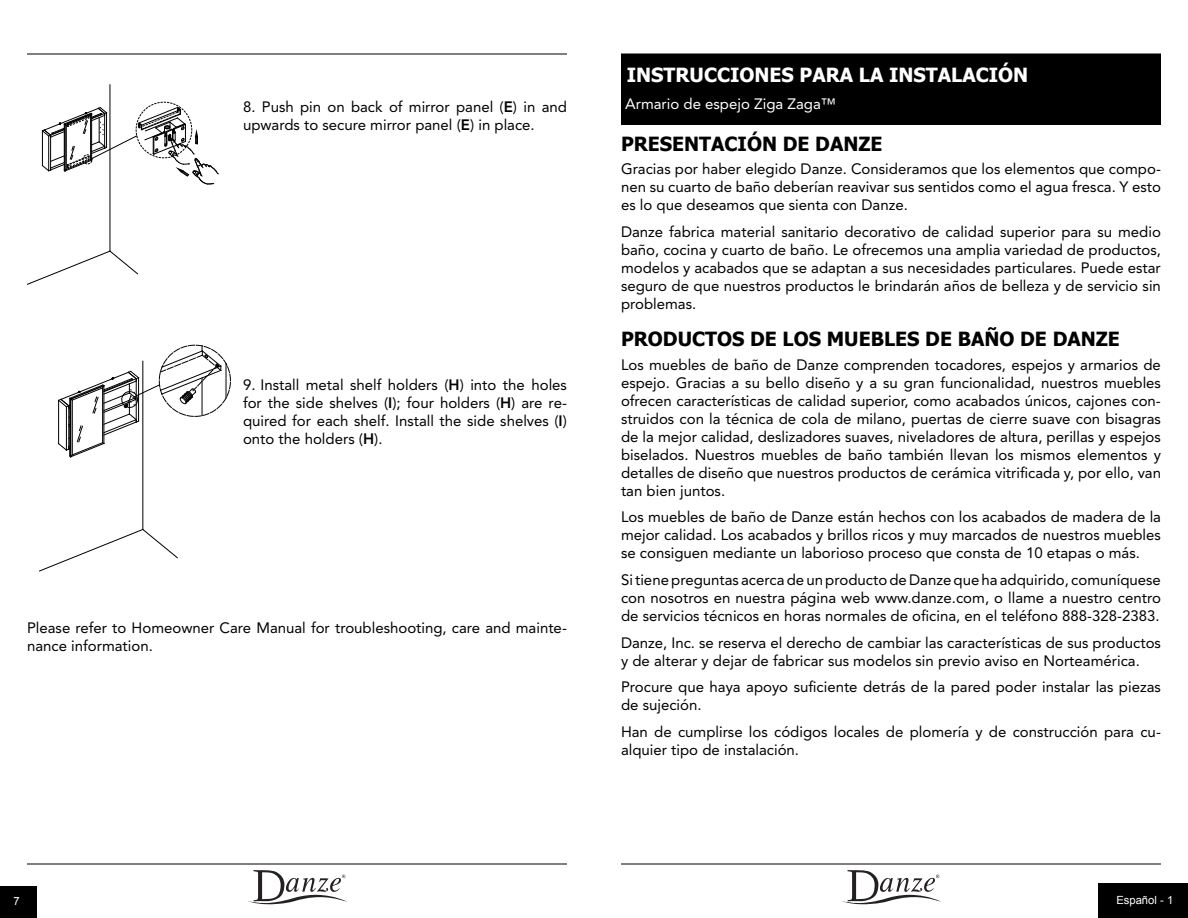
<style>
.page{position:relative;width:1188px;height:918px;background:#fff}
.page>*{position:absolute;margin:0;border:0;box-sizing:border-box;transform-origin:0 0}
.t1{font:700 19.5px "Tahoma";color:#000}
.t2{font:700 19.5px "Tahoma";color:#fff}
.t3{font:15px/18px "Avenir";color:#000;text-align:justify}
.t4{font:15px "Avenir";color:#fff}
.t5{font:11.25px "Arial";color:#fff}
.s1{font-weight:800}
</style>
<div class="page">
<svg style="left:248px;top:870px;width:99px;height:34px"></svg>
<div style="left:0;top:886px;width:37px;height:32px;background:#000"></div>
<hr style="left:27px;top:54px;width:540px;height:1px;background:#000">
<hr style="left:27px;top:864px;width:540px;height:1px;background:#000">
<svg style="left:842px;top:870px;width:99px;height:34px"></svg>
<hr style="left:621px;top:864px;width:540px;height:1px;background:#000">
<div style="left:1099px;top:883px;width:89px;height:35px;background:#000"></div>
<div style="left:621px;top:54px;width:540px;height:71px;background:#000"></div>
<hr style="left:110px;top:85px;width:1px;height:166px;background:#000">
<svg style="left:27px;top:250px;width:111px;height:35px"></svg>
<svg style="left:42px;top:101px;width:177px;height:84px"></svg>
<hr style="left:143px;top:361px;width:1px;height:168px;background:#000">
<svg style="left:39px;top:529px;width:139px;height:42px"></svg>
<svg style="left:58px;top:345px;width:173px;height:113px"></svg>
<h1 class="t2" style="left:627px;top:62px;width:24px">INSTRUCCIONES</h1>
<h1 class="t2" style="left:800px;top:62px;width:15px">PARA</h1>
<h1 class="t2" style="left:859px;top:62px;width:44px">LA INSTALACI</h1>
<h1 class="t2" style="left:998px;top:62px;width:29px">ÓN</h1>
<p class="t3" style="left:243px;top:98px;width:325px">8. Push pin on back of mirror panel (<span class="s1">E</span>) in and</p>
<p class="t4" style="left:625px;top:95px;width:212px">Armario de espejo Ziga Zaga™</p>
<p class="t3" style="left:243px;top:116px;width:293px">upwards to secure mirror panel (<span class="s1">E</span>) in place.</p>
<h1 class="t1" style="left:621px;top:130px;width:27px">PRESENTACI</h1>
<h1 class="t1" style="left:747px;top:130px;width:97px">ÓN DE DANZE</h1>
<p class="t3" style="left:621px;top:160px;width:542px">Gracias por haber elegido Danze. Consideramos que los elementos que compo&shy;nen su cuarto de baño deberían reavivar sus sentidos como el agua fresca. Y esto es lo que deseamos que sienta con Danze.</p>
<p class="t3" style="left:621px;top:223px;width:542px">Danze fabrica material sanitario decorativo de calidad superior para su medio baño, cocina y cuarto de baño. Le ofrecemos una amplia variedad de productos, modelos y acabados que se adaptan a sus necesidades particulares. Puede estar seguro de que nuestros productos le brindarán años de belleza y de servicio sin problemas.</p>
<h1 class="t1" style="left:621px;top:326px;width:500px">PRODUCTOS DE LOS MUEBLES DE BAÑO DE DANZE</h1>
<p class="t3" style="left:621px;top:356px;width:542px">Los muebles de baño de Danze comprenden tocadores, espejos y armarios de espejo. Gracias a su bello diseño y a su gran funcionalidad, nuestros muebles ofrecen características de calidad superior, como acabados únicos, cajones con&shy;struidos con la técnica de cola de milano, puertas de cierre suave con bisagras de la mejor calidad, deslizadores suaves, niveladores de altura, perillas y espejos biselados. Nuestros muebles de baño también llevan los mismos elementos y detalles de diseño que nuestros productos de cerámica vitrificada y, por ello, van tan bien juntos.</p>
<p class="t3" style="left:621px;top:508px;width:542px">Los muebles de baño de Danze están hechos con los acabados de madera de la mejor calidad. Los acabados y brillos ricos y muy marcados de nuestros muebles se consiguen mediante un laborioso proceso que consta de 10 etapas o más.</p>
<p class="t3" style="left:621px;top:571px;width:542px">Si tiene preguntas acerca de un producto de Danze que ha adquirido, comuníquese con nosotros en nuestra página web www.danze.com, o llame a nuestro centro de servicios técnicos en horas normales de oficina, en el teléfono 888-328-2383.</p>
<p class="t3" style="left:621px;top:634px;width:541px">Danze, Inc. se reserva el derecho de cambiar las características de sus productos y de alterar y dejar de fabricar sus modelos sin previo aviso en Norteamérica.</p>
<p class="t3" style="left:621px;top:678px;width:541px">Procure que haya apoyo suficiente detrás de la pared poder instalar las piezas de sujeción.</p>
<p class="t3" style="left:621px;top:723px;width:541px">Han de cumplirse los códigos locales de plomería y de construcción para cu&shy;alquier tipo de instalación.</p>
<p class="t3" style="left:243px;top:376px;width:326px">9. Install metal shelf holders (<span class="s1">H</span>) into the holes for the side shelves (<span class="s1">I</span>); four holders (<span class="s1">H</span>) are re&shy;quired for each shelf. Install the side shelves (<span class="s1">I</span>) onto the holders (<span class="s1">H</span>).</p>
<p class="t3" style="left:27px;top:619px;width:541px">Please refer to Homeowner Care Manual for troubleshooting, care and mainte&shy;nance information.</p>
<p class="t5" style="left:1116px;top:893px;width:49px">Español -</p>
</div>
